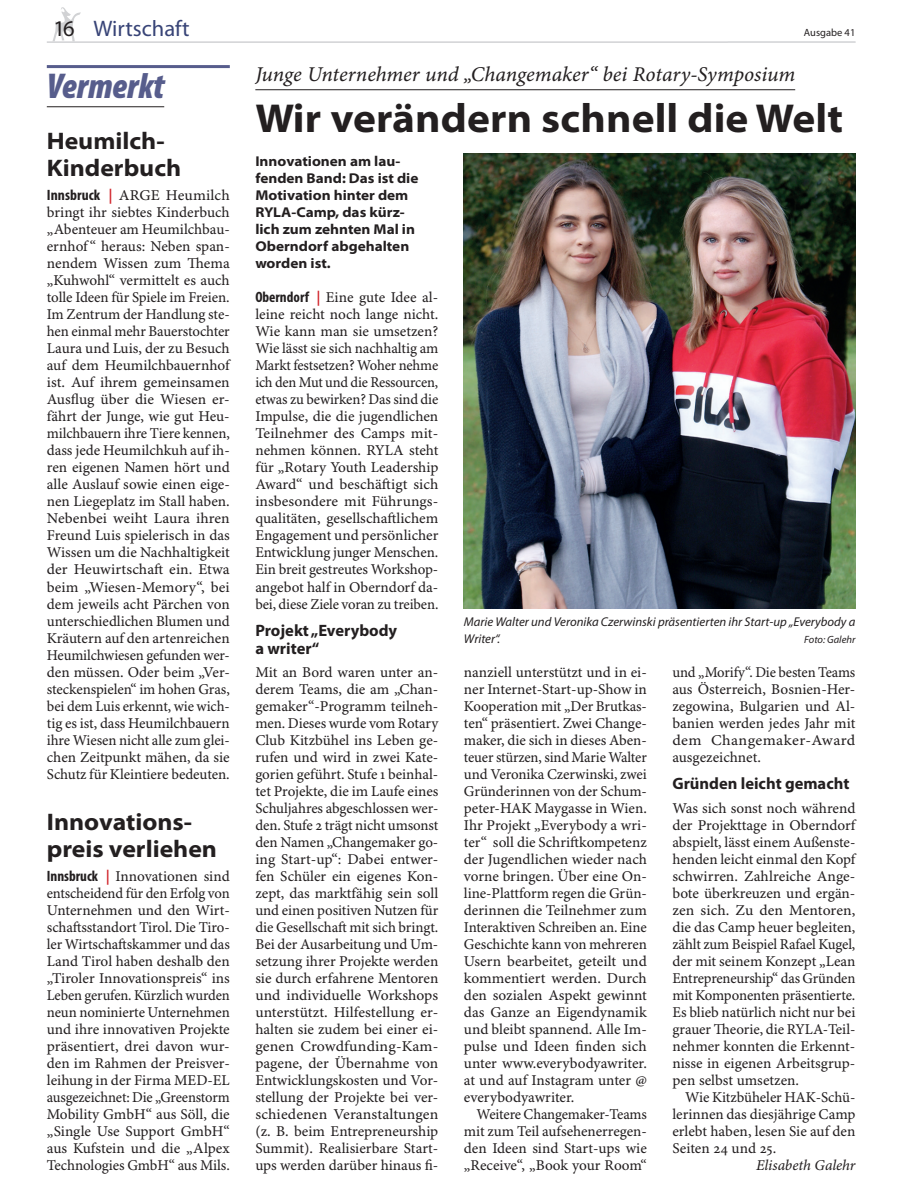
<style>
.page{position:relative;width:898px;height:1183px;background:#fff}
.page>*{position:absolute;margin:0;border:0;box-sizing:border-box;transform-origin:0 0}
.t1{font:700 semi-expanded 40.5px "Myriad Pro";letter-spacing:.005em;color:#231f20}
.t2{font:italic 900 condensed 36px "Myriad Pro";color:#575d8c}
.t3{font:700 semi-expanded 24px/27px "Myriad Pro";color:#231f20}
.t4{font:22.5px "Myriad Pro";color:#384477}
.t5{font:21px "Minion Pro It Capt";letter-spacing:-.005em;color:#231f20}
.t6{font:700 16.5px/18px "Myriad Pro";color:#231f20}
.t7{font:15px/17px "Minion Pro Capt";color:#231f20;text-align:justify}
.t8{font:15px/17px "Minion Pro Capt";color:#231f20;text-align:justify;scale:.96 1}
.t9{font:15px "Minion Pro It Capt";letter-spacing:-.005em;color:#231f20}
.t10{font:700 semi-expanded 14.25px/17px "Myriad Pro";color:#231f20}
.t11{font:italic 12.75px/17px "Myriad Pro";color:#231f20}
.t12{font:italic 10.5px "Myriad Pro";color:#231f20}
.t13{font:10.5px "Myriad Pro";color:#231f20}
.s1{color:#231f20}
.s2{font-family:"Myriad Pro";font-weight:700;font-stretch:condensed}
.s3{font-family:"Minion Pro Bold Capt";color:#d1232a}
</style>
<div class="page">
<svg style="left:52px;top:7px;width:29px;height:34px"></svg>
<hr style="left:47px;top:41px;width:808px;height:2px;background:#d1d2d4">
<hr style="left:727px;top:41px;width:128px;height:2px;background:#dcdddf">
<hr style="left:255px;top:89px;width:539px;height:1px;background:#231f20">
<img style="left:463px;top:154px;width:392px;height:454px">
<hr style="left:47px;top:65px;width:183px;height:3px;background:#575d8c">
<hr style="left:47px;top:106px;width:117px;height:1px;background:#231f20">
<h3 class="t4" style="left:53px;top:16px;width:138px"><span class="s1">16</span> Wirtschaft</h3>
<p class="t13" style="left:803px;top:27px;width:53px">Ausgabe 41</p>
<h2 class="t2" style="left:47px;top:67px;width:119px">Vermerkt</h2>
<h3 class="t3" style="left:47px;top:127px;width:136px">Heumilch-<br>Kinderbuch</h3>
<p class="t7" style="left:47px;top:187px;width:184px"><span class="s2">Innsbruck</span> <span class="s3">|</span> ARGE Heumilch bringt ihr siebtes Kinderbuch „Abenteuer am Heumilchbau&shy;ernhof “ heraus: Neben span&shy;nendem Wissen zum Thema „Kuhwohl“ vermittelt es auch tolle Ideen für Spiele im Freien.<br>Im Zentrum der Handlung ste&shy;hen einmal mehr Bauerstochter Laura und Luis, der zu Besuch auf dem Heumilchbauernhof ist. Auf ihrem gemeinsamen Ausflug über die Wiesen er&shy;fährt der Junge, wie gut Heu&shy;milchbauern ihre Tiere kennen, dass jede Heumilchkuh auf ih&shy;ren eigenen Namen hört und alle Auslauf sowie einen eige&shy;nen Liegeplatz im Stall haben.<br>Nebenbei weiht Laura ihren Freund Luis spielerisch in das Wissen um die Nachhaltigkeit der Heuwirtschaft ein. Etwa beim „Wiesen-Memory“, bei dem jeweils acht Pärchen von unterschiedlichen Blumen und Kräutern auf den artenreichen Heumilchwiesen gefunden wer&shy;den müssen. Oder beim „Ver&shy;steckenspielen“ im hohen Gras, bei dem Luis erkennt, wie wich&shy;tig es ist, dass Heumilchbauern ihre Wiesen nicht alle zum glei&shy;chen Zeitpunkt mähen, da sie Schutz für Kleintiere bedeuten.</p>
<h3 class="t3" style="left:47px;top:808px;width:172px">Innovations&shy;preis verliehen</h3>
<p class="t7" style="left:47px;top:868px;width:184px"><span class="s2">Innsbruck</span> <span class="s3">|</span> Innovationen sind entscheidend für den Erfolg von Unternehmen und den Wirt&shy;schaftsstandort Tirol. Die Tiro&shy;ler Wirtschaftskammer und das Land Tirol haben deshalb den „Tiroler Innovationspreis“ ins Leben gerufen. Kürzlich wurden neun nominierte Unternehmen und ihre innovativen Projekte präsentiert, drei davon wur&shy;den im Rahmen der Preisver&shy;leihung in der Firma MED-EL ausgezeichnet: Die „Greenstorm Mobility GmbH“ aus Söll, die „Single Use Support GmbH“ aus Kufstein und die „Alpex Technologies GmbH“ aus Mils.</p>
<h3 class="t5" style="left:255px;top:61px;width:541px">Junge Unternehmer und „Changemaker“ bei Rotary-Symposium</h3>
<h1 class="t1" style="left:255px;top:95px;width:589px">Wir verändern schnell die Welt</h1>
<p class="t10" style="left:255px;top:153px;width:165px">Innovationen am lau&shy;fenden Band: Das ist die<br>Motivation hinter dem<br>RYLA-Camp, das kürz&shy;lich zum zehnten Mal in<br>Oberndorf abgehalten worden ist.</p>
<p class="t7" style="left:255px;top:289px;width:184px"><span class="s2">Oberndorf</span> <span class="s3">|</span> Eine gute Idee al&shy;leine reicht noch lange nicht.<br>Wie kann man sie umsetzen?<br>Wie lässt sie sich nachhaltig am Markt festsetzen? Woher nehme ich den Mut und die Ressourcen, etwas zu bewirken? Das sind die Impulse, die die jugendlichen Teilnehmer des Camps mit&shy;nehmen können. RYLA steht für „Rotary Youth Leadership Award“ und beschäftigt sich insbesondere mit Führungs&shy;qualitäten, gesellschaftlichem Engagement und persönlicher Entwicklung junger Menschen.<br>Ein breit gestreutes Workshop&shy;angebot half in Oberndorf da&shy;bei, diese Ziele voran zu treiben.</p>
<p class="t6" style="left:255px;top:621px;width:143px">Projekt „Everybody a writer“</p>
<p class="t7" style="left:255px;top:663px;width:184px">Mit an Bord waren unter an&shy;derem Teams, die am „Chan&shy;gemaker“-Programm teilneh&shy;men. Dieses wurde vom Rotary Club Kitzbühel ins Leben ge&shy;rufen und wird in zwei Kate&shy;gorien geführt. Stufe 1 beinhal&shy;tet Projekte, die im Laufe eines Schuljahres abgeschlossen wer&shy;den. Stufe 2 trägt nicht umsonst den Namen „Changemaker go&shy;ing Start-up“: Dabei entwer&shy;fen Schüler ein eigenes Kon&shy;zept, das marktfähig sein soll und einen positiven Nutzen für die Gesellschaft mit sich bringt.<br>Bei der Ausarbeitung und Um&shy;setzung ihrer Projekte werden sie durch erfahrene Mentoren und individuelle Workshops unterstützt. Hilfestellung er&shy;halten sie zudem bei einer ei&shy;genen Crowdfunding-Kam&shy;pagene, der Übernahme von Entwicklungskosten und Vor&shy;stellung der Projekte bei ver&shy;schiedenen Veranstaltungen (z. B. beim Entrepreneurship Summit). Realisierbare Start&shy;ups werden darüber hinaus fi-</p>
<p class="t7" style="left:463px;top:664px;width:184px">nanziell unterstützt und in ei&shy;ner Internet-Start-up-Show in Kooperation mit „Der Brutkas&shy;ten“ präsentiert. Zwei Change&shy;maker, die sich in dieses Aben&shy;teuer stürzen, sind Marie Walter und Veronika Czerwinski, zwei Gründerinnen von der Schum&shy;peter-HAK Maygasse in Wien.<br>Ihr Projekt „Everybody a wri&shy;ter“ soll die Schriftkompetenz der Jugendlichen wieder nach vorne bringen. Über eine On&shy;line-Plattform regen die Grün&shy;derinnen die Teilnehmer zum Interaktiven Schreiben an. Eine Geschichte kann von mehreren Usern bearbeitet, geteilt und kommentiert werden. Durch den sozialen Aspekt gewinnt das Ganze an Eigendynamik und bleibt spannend. Alle Im&shy;pulse und Ideen finden sich unter www.everybodyawriter. at und auf Instagram unter @ everybodyawriter.</p>
<p class="t11" style="left:463px;top:613px;width:393px">Marie Walter und Veronika Czerwinski präsentierten ihr Start-up „Everybody a<br>Writer“.</p>
<p class="t12" style="left:804px;top:633px;width:53px">Foto: Galehr</p>
<p class="t8" style="left:672px;top:663px;width:192px">und „Morify“. Die besten Teams aus Österreich, Bosnien-Her&shy;zegowina, Bulgarien und Al&shy;banien werden jedes Jahr mit dem Changemaker-Award ausgezeichnet.</p>
<p class="t6" style="left:672px;top:774px;width:178px">Gründen leicht gemacht</p>
<p class="t7" style="left:672px;top:800px;width:184px">Was sich sonst noch während der Projekttage in Oberndorf abspielt, lässt einem Außenste&shy;henden leicht einmal den Kopf schwirren. Zahlreiche Ange&shy;bote überkreuzen und ergän&shy;zen sich. Zu den Mentoren, die das Camp heuer begleiten, zählt zum Beispiel Rafael Kugel, der mit seinem Konzept „Lean Entrepreneurship“ das Gründen mit Komponenten präsentierte.<br>Es blieb natürlich nicht nur bei grauer Theorie, die RYLA-Teil&shy;nehmer konnten die Erkennt&shy;nisse in eigenen Arbeitsgrup&shy;pen selbst umsetzen.</p>
<p class="t7" style="left:672px;top:1089px;width:184px;text-indent:13px">Wie Kitzbüheler HAK-Schü&shy;lerinnen das diesjährige Camp erlebt haben, lesen Sie auf den Seiten 24 und 25.</p>
<p class="t9" style="left:755px;top:1156px;width:101px">Elisabeth Galehr</p>
<p class="t8" style="left:463px;top:1106px;width:192px;text-indent:13px">Weitere Changemaker-Teams mit zum Teil aufsehenerregen&shy;den Ideen sind Start-ups wie „Receive“, „Book your Room“</p>
</div>
